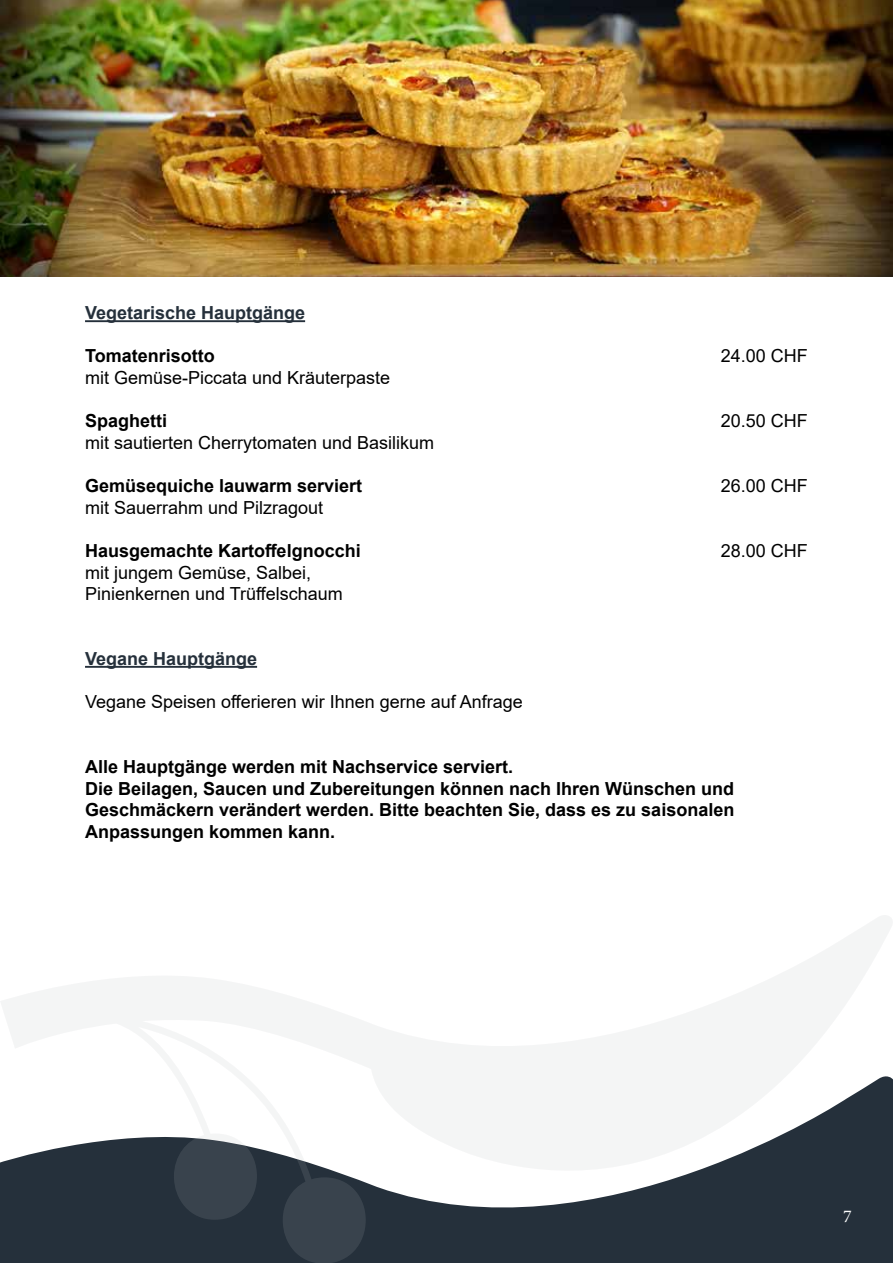
<style>
.page{position:relative;width:893px;height:1263px;background:#fff}
.page>*{position:absolute;margin:0;border:0;box-sizing:border-box;transform-origin:0 0}
.t1{font:700 18px/21.6px "Arial";color:#000}
.t2{font:18px/21.6px "Arial";color:#000}
.t3{font:700 18px "Arial";color:#25303b}
.t4{font:18px "Minion Pro";color:#fff}
</style>
<div class="page">
<svg style="left:0;top:915px;width:893px;height:348px"></svg>
<div style="left:797px;top:1163px;width:84px;height:91px;background:#25303b"></div>
<hr style="left:85px;top:320px;width:220px;height:2px;background:#25303b">
<hr style="left:85px;top:666px;width:172px;height:2px;background:#25303b">
<img style="left:0;top:0;width:893px;height:276px">
<p class="t3" style="left:85px;top:300px;width:222px">Vegetarische Hauptgänge</p>
<p class="t1" style="left:85px;top:346px;width:131px">Tomatenrisotto</p>
<p class="t2" style="left:721px;top:345px;width:89px">24.00 CHF</p>
<p class="t2" style="left:85px;top:367px;width:307px">mit Gemüse-Piccata und Kräuterpaste</p>
<p class="t1" style="left:85px;top:410px;width:84px">Spaghetti</p>
<p class="t2" style="left:721px;top:410px;width:89px">20.50 CHF</p>
<p class="t2" style="left:85px;top:432px;width:351px">mit sautierten Cherrytomaten und Basilikum</p>
<p class="t1" style="left:85px;top:475px;width:279px">Gemüsequiche lauwarm serviert</p>
<p class="t2" style="left:721px;top:475px;width:89px">26.00 CHF</p>
<p class="t2" style="left:85px;top:496px;width:240px">mit Sauerrahm und Pilzragout</p>
<p class="t1" style="left:85px;top:540px;width:277px">Hausgemachte Kartoffelgnocchi</p>
<p class="t2" style="left:721px;top:540px;width:89px">28.00 CHF</p>
<p class="t2" style="left:85px;top:561px;width:259px">mit jungem Gemüse, Salbei,<br>Pinienkernen und Trüffelschaum</p>
<p class="t3" style="left:85px;top:646px;width:174px">Vegane Hauptgänge</p>
<p class="t2" style="left:85px;top:691px;width:439px">Vegane Speisen offerieren wir Ihnen gerne auf Anfrage</p>
<p class="t1" style="left:85px;top:756px;width:651px">Alle Hauptgänge werden mit Nachservice serviert.<br>Die Beilagen, Saucen und Zubereitungen können nach Ihren Wünschen und Geschmäckern verändert werden. Bitte beachten Sie, dass es zu saisonalen Anpassungen kommen kann.</p>
<p class="t4" style="left:843px;top:1204px;width:10px">7</p>
</div>
